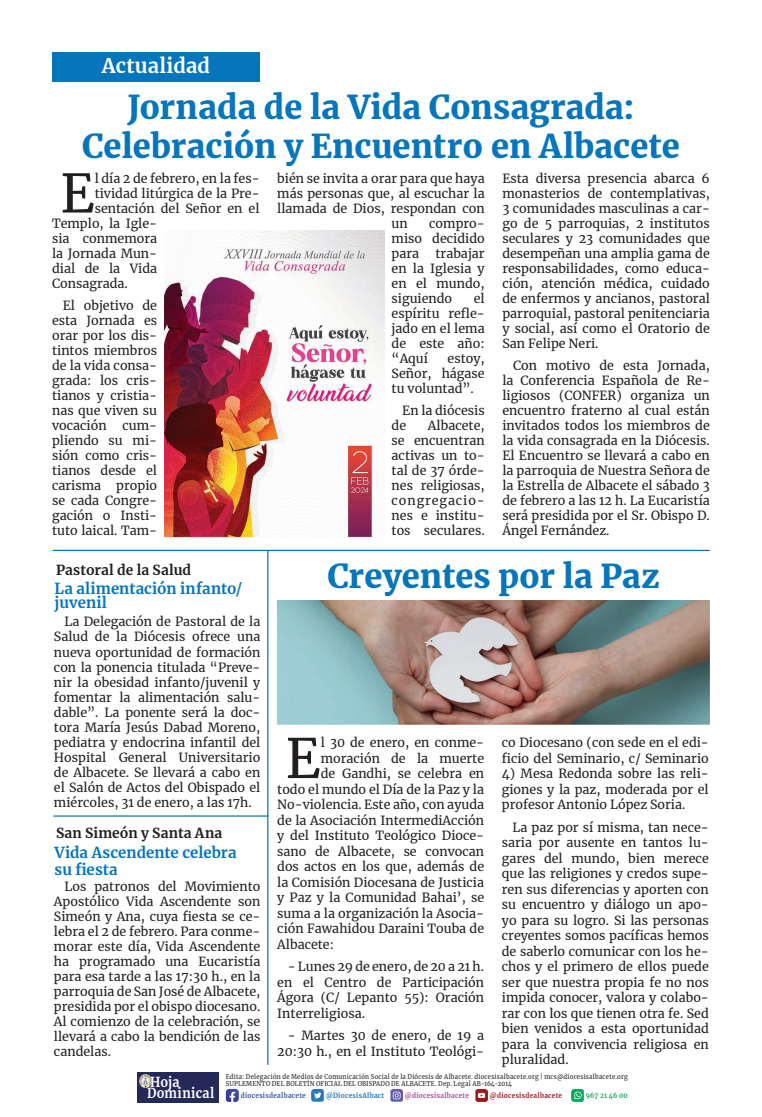
<style>
.page{position:relative;width:762px;height:1117px;background:#fff}
.page>*{position:absolute;margin:0;border:0;box-sizing:border-box;transform-origin:0 0}
.t1{font:54.25px "Merriweather";color:#231f20}
.t2{font:52.88px "Merriweather";color:#231f20}
.t3{font:900 32.5px/39px "Merriweather";letter-spacing:.005em;color:#0575bc;text-align:center}
.t4{font:700 20px "Merriweather";letter-spacing:.005em;color:#fff}
.t5{font:700 15px/13.8px "Merriweather";letter-spacing:.005em;color:#0575bc}
.t6{font:700 13.75px "Merriweather";letter-spacing:.01em;color:#231f20}
.t7{font:700 13.62px "Merriweather";letter-spacing:.02em;color:#fff;scale:.91 1}
.t8{font:12.5px/15px "Merriweather";color:#231f20;text-align:justify}
.t9{font:700 7px "Merriweather";letter-spacing:.045em;color:#9c1e24;scale:.91 1}
.t10{font:700 7px "Merriweather";letter-spacing:.045em;color:#385ba5;scale:.91 1}
.t11{font:700 7px "Merriweather";letter-spacing:.05em;color:#b04996;scale:.91 1}
.t12{font:700 7px "Merriweather";letter-spacing:.05em;color:#2578bc;scale:.91 1}
.t13{font:700 7px "Merriweather";letter-spacing:.015em;color:#19a45f;scale:.91 1}
.t14{font:6.62px/7.1px "Merriweather";letter-spacing:.04em;color:#231f20;scale:.91 1}
</style>
<div class="page">
<div style="left:52px;top:52px;width:207px;height:29px;background:#0575bc"></div>
<hr style="left:53px;top:549px;width:657px;height:2px;background:#0575bc">
<hr style="left:53px;top:815px;width:215px;height:1px;background:#0575bc">
<img style="left:164px;top:230px;width:220px;height:307px">
<img style="left:277px;top:600px;width:433px;height:124px">
<hr style="left:267px;top:550px;width:1px;height:514px;background:#0575bc">
<div style="left:138px;top:1072px;width:81px;height:30px;background:#242959"></div>
<svg style="left:139px;top:1074px;width:13px;height:12px"></svg>
<svg style="left:311px;top:1088px;width:13px;height:13px"></svg>
<svg style="left:226px;top:1088px;width:13px;height:13px"></svg>
<svg style="left:390px;top:1089px;width:13px;height:12px"></svg>
<svg style="left:475px;top:1088px;width:13px;height:13px"></svg>
<svg style="left:571px;top:1088px;width:13px;height:13px"></svg>
<h3 class="t4" style="left:102px;top:51px;width:110px">Actualidad</h3>
<h3 class="t3" style="left:82px;top:87px;width:599px">Jornada de la Vida Consagrada:<br>Celebración y Encuentro en Albacete</h3>
<h2 class="t2" style="left:60px;top:157px;width:36px">E</h2>
<p class="t8" style="left:95px;top:170px;width:166px">l día 2 de febrero, en la fes-</p>
<p class="t8" style="left:277px;top:170px;width:209px">bién se invita a orar para que haya</p>
<p class="t8" style="left:277px;top:185px;width:209px">más personas que, al escuchar la</p>
<p class="t8" style="left:277px;top:200px;width:209px">llamada de Dios, respondan con</p>
<p class="t8" style="left:392px;top:215px;width:18px">un</p>
<p class="t8" style="left:502px;top:170px;width:209px">Esta diversa presencia abarca 6 monasterios de contemplativas, 3 comunidades masculinas a car&shy;go de 5 parroquias, 2 institutos seculares y 23 comunidades que desempeñan una amplia gama de responsabilidades, como educa&shy;ción, atención médica, cuidado de enfermos y ancianos, pastoral parroquial, pastoral penitenciaria y social, así como el Oratorio de San Felipe Neri.</p>
<p class="t8" style="left:502px;top:357px;width:209px;text-indent:11px">Con motivo de esta Jornada, la Conferencia Española de Re&shy;ligiosos (CONFER) organiza un encuentro fraterno al cual están invitados todos los miembros de la vida consagrada en la Diócesis.<br>El Encuentro se llevará a cabo en la parroquia de Nuestra Señora de la Estrella de Albacete el sábado 3 de febrero a las 12 h. La Eucaristía será presidida por el Sr. Obispo D.<br>Ángel Fernández.</p>
<p class="t8" style="left:95px;top:185px;width:166px">tividad litúrgica de la Pre-</p>
<p class="t8" style="left:95px;top:200px;width:166px">sentación del Señor en el</p>
<p class="t8" style="left:52px;top:215px;width:106px">Templo, la Igle-</p>
<p class="t8" style="left:52px;top:230px;width:107px">sia conmemora</p>
<p class="t8" style="left:52px;top:245px;width:106px">la Jornada Mun-</p>
<p class="t8" style="left:52px;top:260px;width:107px">dial de la Vida</p>
<p class="t8" style="left:52px;top:275px;width:77px">Consagrada.</p>
<p class="t8" style="left:52px;top:297px;width:107px;text-indent:11px">El objetivo de esta Jornada es orar por los dis&shy;tintos miembros de la vida consa&shy;grada: los cris&shy;tianos y cristia&shy;nas que viven su vocación</p>
<p class="t8" style="left:392px;top:215px;width:95px;text-indent:38px">compro&shy;miso decidido para</p>
<p class="t8" style="left:392px;top:245px;width:95px;text-indent:44px">trabajar en la Iglesia y en el mundo, siguiendo</p>
<p class="t8" style="left:392px;top:290px;width:95px;text-indent:82px">el espíritu refle&shy;jado en el lema de este año: “Aquí</p>
<p class="t8" style="left:392px;top:350px;width:95px;text-indent:56px">estoy, Señor, hágase tu voluntad”.</p>
<p class="t8" style="left:392px;top:402px;width:95px;text-indent:11px">En la diócesis de</p>
<p class="t8" style="left:392px;top:417px;width:95px;text-indent:36px">Albacete, se encuentran activas un to&shy;tal de 37 órde&shy;nes religiosas, congregacio&shy;nes e institu&shy;tos seculares.</p>
<p class="t8" style="left:52px;top:417px;width:107px;text-indent:70px">cum&shy;pliendo su mi&shy;sión como cris&shy;tianos desde el carisma propio se cada Congre&shy;gación o Insti&shy;tuto laical. Tam-</p>
<p class="t6" style="left:56px;top:560px;width:136px">Pastoral de la Salud</p>
<p class="t5" style="left:55px;top:581px;width:189px">La alimentación infanto/ juvenil</p>
<p class="t8" style="left:54px;top:614px;width:208px;text-indent:11px">La Delegación de Pastoral de la Salud de la Diócesis ofrece una nueva oportunidad de formación con la ponencia titulada “Preve&shy;nir la obesidad infanto/juvenil y fomentar la alimentación salu&shy;dable”. La ponente será la doc&shy;tora María Jesús Dabad Moreno, pediatra y endocrina infantil del Hospital General Universitario de Albacete. Se llevará a cabo en el Salón de Actos del Obispado el miércoles, 31 de enero, a las 17h.</p>
<p class="t6" style="left:56px;top:823px;width:168px">San Simeón y Santa Ana</p>
<p class="t5" style="left:55px;top:844px;width:183px;line-height:16.2px">Vida Ascendente celebra su fiesta</p>
<p class="t8" style="left:54px;top:878px;width:208px;text-indent:11px">Los patronos del Movimiento Apostólico Vida Ascendente son Simeón y Ana, cuya fiesta se ce&shy;lebra el 2 de febrero. Para conme&shy;morar este día, Vida Ascendente ha programado una Eucaristía para esa tarde a las 17:30 h., en la parroquia de San José de Albacete, presidida por el obispo diocesano.<br>Al comienzo de la celebración, se llevará a cabo la bendición de las candelas.</p>
<h3 class="t3" style="left:327px;top:555px;width:334px">Creyentes por la Paz</h3>
<h1 class="t1" style="left:285px;top:720px;width:37px">E</h1>
<p class="t8" style="left:321px;top:734px;width:165px">l 30 de enero, en conme-</p>
<p class="t8" style="left:321px;top:750px;width:165px">moración de la muerte</p>
<p class="t8" style="left:321px;top:765px;width:165px">de Gandhi, se celebra en</p>
<p class="t8" style="left:277px;top:781px;width:208px">todo el mundo el Día de la Paz y la</p>
<p class="t8" style="left:277px;top:796px;width:208px">No-violencia. Este año, con ayuda</p>
<p class="t8" style="left:277px;top:812px;width:208px">de la Asociación IntermediAcción</p>
<p class="t8" style="left:277px;top:827px;width:208px">y del Instituto Teológico Dioce-</p>
<p class="t8" style="left:277px;top:843px;width:208px">sano de Albacete, se convocan</p>
<p class="t8" style="left:277px;top:858px;width:208px">dos actos en los que, además de</p>
<p class="t8" style="left:277px;top:874px;width:208px">la Comisión Diocesana de Justicia</p>
<p class="t8" style="left:277px;top:889px;width:208px">y Paz y la Comunidad Bahai’, se</p>
<p class="t8" style="left:277px;top:905px;width:208px">suma a la organización la Asocia-</p>
<p class="t8" style="left:277px;top:920px;width:208px">ción Fawahidou Daraini Touba de</p>
<p class="t8" style="left:277px;top:936px;width:58px">Albacete:</p>
<p class="t8" style="left:277px;top:958px;width:208px;line-height:15.5px;text-indent:11px">- Lunes 29 de enero, de 20 a 21 h. en el Centro de Participación Ágora (C/ Lepanto 55): Oración Interreligiosa.</p>
<p class="t8" style="left:277px;top:1027px;width:208px;line-height:15.5px;text-align:right">- Martes 30 de enero, de 19 a<br>20:30 h., en el Instituto Teológi-</p>
<p class="t8" style="left:502px;top:734px;width:208px;line-height:15.5px">co Diocesano (con sede en el edi&shy;ficio del Seminario, c/ Seminario</p>
<p class="t8" style="left:502px;top:765px;width:208px;line-height:15.5px">4) Mesa Redonda sobre las reli&shy;giones y la paz, moderada por el profesor Antonio López Soria.</p>
<p class="t8" style="left:502px;top:818px;width:208px;line-height:15.5px;text-indent:11px">La paz por sí misma, tan nece&shy;saria por ausente en tantos lu&shy;gares del mundo, bien merece que las religiones y credos supe&shy;ren sus diferencias y aporten con su encuentro y diálogo un apo&shy;yo para su logro. Si las personas creyentes somos pacíficas hemos de saberlo comunicar con los he&shy;chos y el primero de ellos puede ser que nuestra propia fe no nos impida conocer, valora y colabo&shy;rar con los que tienen otra fe. Sed bien venidos a esta oportunidad para la convivencia religiosa en pluralidad.</p>
<p class="t7" style="left:150px;top:1072px;width:34px">Hoja</p>
<p class="t14" style="left:226px;top:1072px;width:443px">Edita: Delegación de Medios de Comunicación Social de la Diócesis de Albacete. diocesisalbacete.org | mcs@diocesisalbacete.org<br>SUPLEMENTO DEL BOLETÍN OFICIAL DEL OBISPADO DE ALBACETE. Dep. Legal AB-164-2014</p>
<p class="t10" style="left:241px;top:1090px;width:73px">diocesisdealbacete</p>
<p class="t12" style="left:326px;top:1090px;width:65px">@DiocesisAlbact</p>
<p class="t11" style="left:405px;top:1090px;width:72px">@diocesisalbacete</p>
<p class="t9" style="left:490px;top:1090px;width:81px">@diocesisdealbacete</p>
<p class="t13" style="left:586px;top:1090px;width:47px">967 21 46 00</p>
<p class="t7" style="left:147px;top:1083px;width:75px">Dominical</p>
</div>
